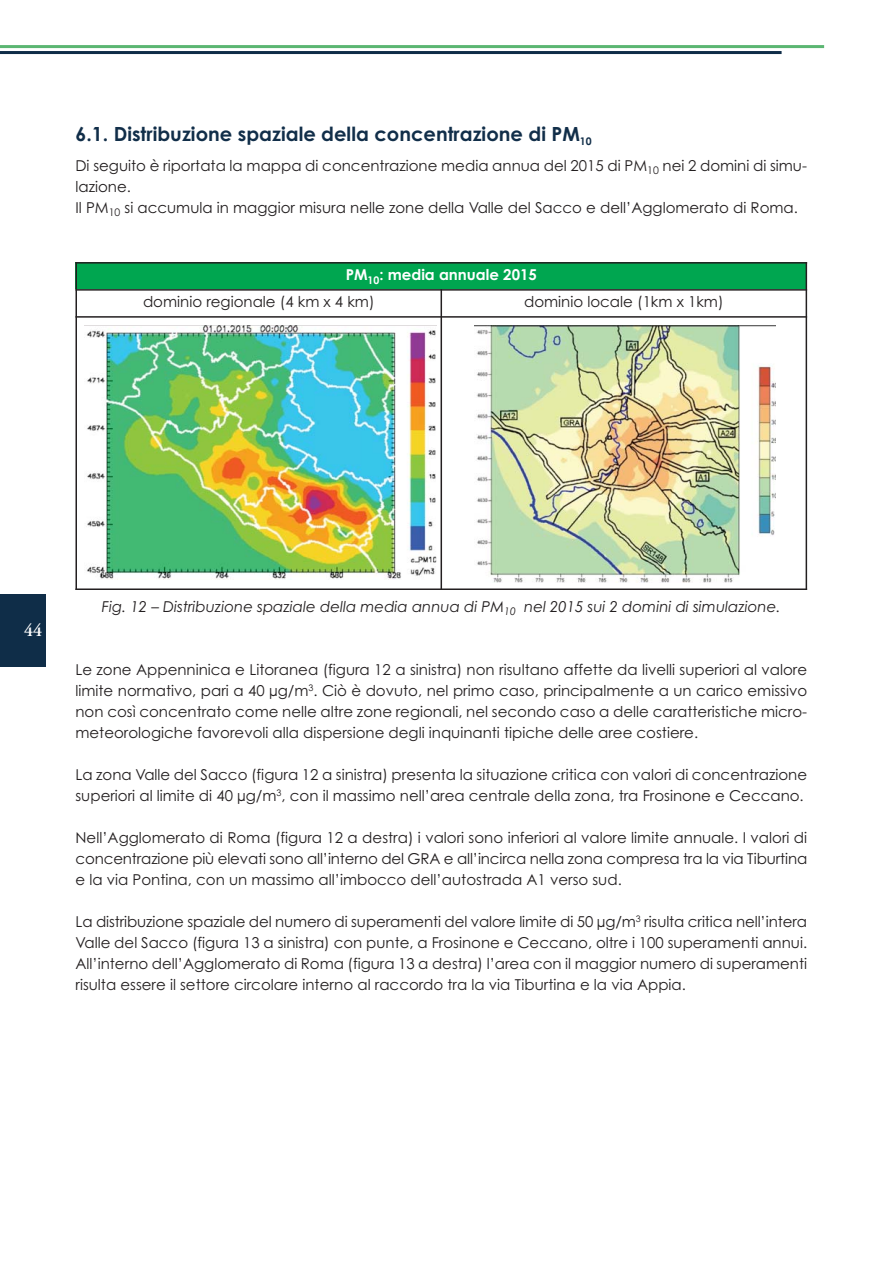
<style>
.page{position:relative;width:893px;height:1263px;background:#fff}
.page>*{position:absolute;margin:0;border:0;box-sizing:border-box;transform-origin:0 0}
.t1{font:700 19.5px "Century Gothic";color:#112e49}
.t2{font:600 18px "Adobe Garamond";color:#fff}
.t3{font:15px/21px "Century Gothic";color:#231f20}
.t4{font:italic 15px "Century Gothic";color:#231f20}
.s1{font-weight:700;color:#fff}
</style>
<div class="page">
<hr style="left:0;top:45px;width:824px;height:3px;background:#5bb672">
<hr style="left:0;top:51px;width:781px;height:3px;background:#0f2d48">
<div style="left:0;top:594px;width:46px;height:72px;background:#0f2d48"></div>
<div style="left:75px;top:262px;width:731px;height:28px;background:#00a650"></div>
<img style="left:87px;top:326px;width:350px;height:253px">
<img style="left:474px;top:325px;width:301px;height:257px">
<hr style="left:75px;top:262px;width:2px;height:328px;background:#231f20">
<hr style="left:440px;top:289px;width:2px;height:301px;background:#231f20">
<hr style="left:805px;top:262px;width:2px;height:328px;background:#231f20">
<hr style="left:75px;top:262px;width:732px;height:1px;background:#231f20">
<hr style="left:75px;top:289px;width:732px;height:1px;background:#231f20">
<hr style="left:75px;top:316px;width:732px;height:1px;background:#231f20">
<hr style="left:75px;top:588px;width:732px;height:2px;background:#231f20">
<h1 class="t1" style="left:75px;top:127px;width:517px">6.1. Distribuzione spaziale della concentrazione di PM<sub>10</sub></h1>
<p class="t3" style="left:75px;top:156px;width:733px">Di seguito è riportata la mappa di concentrazione media annua del 2015 di PM<sub>10</sub> nei 2 domini di simu&shy;lazione.<br>Il PM<sub>10</sub> si accumula in maggior misura nelle zone della Valle del Sacco e dell’Agglomerato di Roma.</p>
<p class="t3" style="left:143px;top:263px;width:395px;line-height:27px;text-indent:203px"><span class="s1">PM</span><sub>10</sub><span class="s1">: media annuale 2015 </span>dominio regionale (4 km x 4 km)</p>
<p class="t3" style="left:524px;top:293px;width:201px">dominio locale (1km x 1km)</p>
<p class="t2" style="left:24px;top:620px;width:20px">44</p>
<p class="t4" style="left:102px;top:601px;width:680px">Fig. 12 – Distribuzione spaziale della media annua di PM<sub>10</sub> nel 2015 sui 2 domini di simulazione.</p>
<p class="t3" style="left:75px;top:660px;width:733px;text-align:justify">Le zone Appenninica e Litoranea (figura 12 a sinistra) non risultano affette da livelli superiori al valore limite normativo, pari a 40 µg/m<sup>3</sup>. Ciò è dovuto, nel primo caso, principalmente a un carico emissivo non così concentrato come nelle altre zone regionali, nel secondo caso a delle caratteristiche micro&shy;meteorologiche favorevoli alla dispersione degli inquinanti tipiche delle aree costiere.</p>
<p class="t3" style="left:75px;top:765px;width:733px">La zona Valle del Sacco (figura 12 a sinistra) presenta la situazione critica con valori di concentrazione superiori al limite di 40 µg/m<sup>3</sup>, con il massimo nell’area centrale della zona, tra Frosinone e Ceccano.</p>
<p class="t3" style="left:75px;top:828px;width:733px;text-align:justify">Nell’Agglomerato di Roma (figura 12 a destra) i valori sono inferiori al valore limite annuale. I valori di concentrazione più elevati sono all’interno del GRA e all’incirca nella zona compresa tra la via Tiburtina e la via Pontina, con un massimo all’imbocco dell’autostrada A1 verso sud.</p>
<p class="t3" style="left:75px;top:912px;width:733px;text-align:justify">La distribuzione spaziale del numero di superamenti del valore limite di 50 µg/m<sup>3</sup> risulta critica nell’intera Valle del Sacco (figura 13 a sinistra) con punte, a Frosinone e Ceccano, oltre i 100 superamenti annui.<br>All’interno dell’Agglomerato di Roma (figura 13 a destra) l’area con il maggior numero di superamenti risulta essere il settore circolare interno al raccordo tra la via Tiburtina e la via Appia.</p>
</div>
